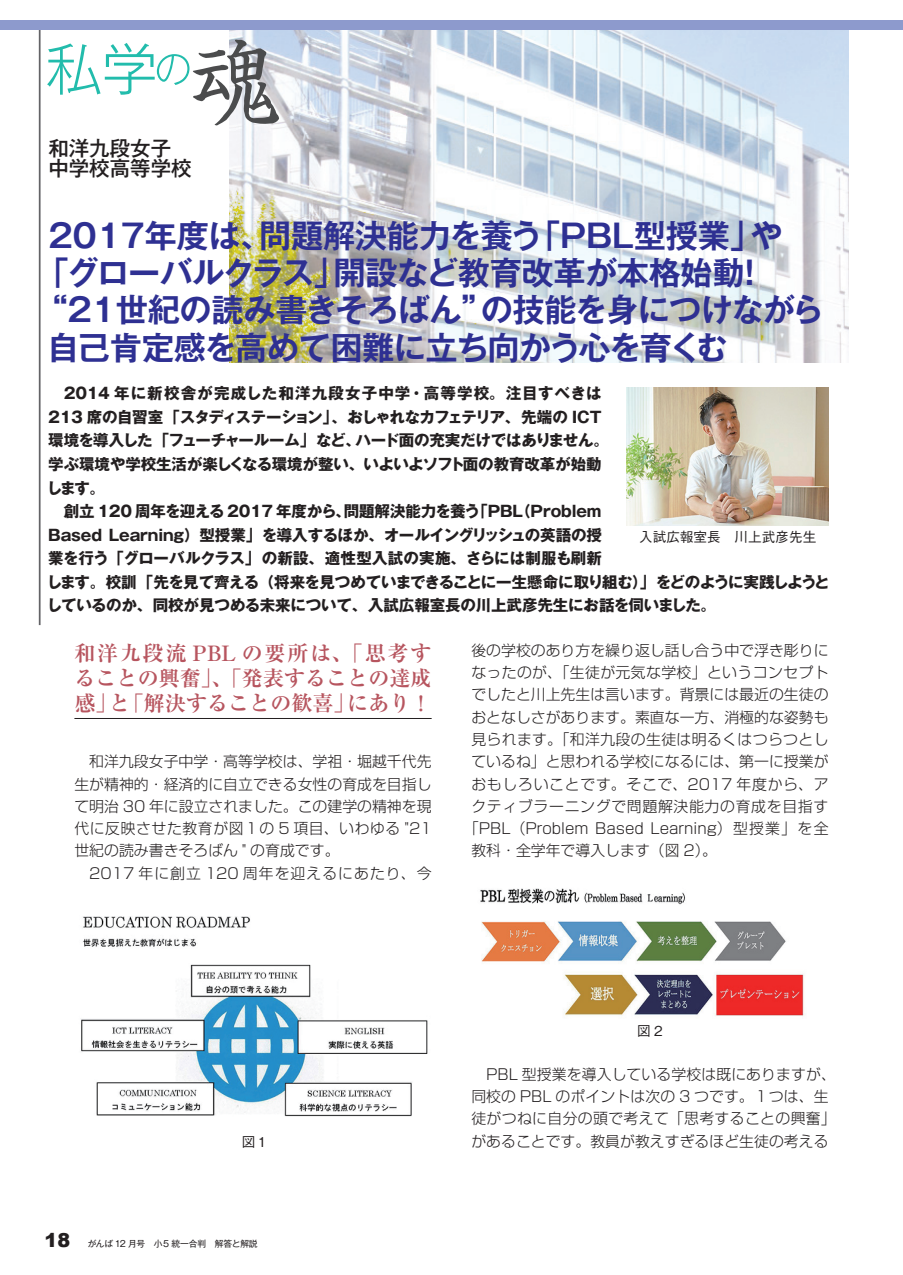
<style>
.page{position:relative;width:903px;height:1275px;background:#fff}
.page>*{position:absolute;margin:0;border:0;box-sizing:border-box;transform-origin:0 0}
.t1{font:700 32.2px "Gothic MB101 Pro De";letter-spacing:-.015em;color:#2e3092}
.t2{font:700 32.2px "Gothic MB101 Pro De";letter-spacing:-.04em;color:#2e3092}
.t3{font:700 21px/24.8px "Ryumin Pro";color:#b7555f;text-align:justify}
.t4{font:500 20.47px/19.8px "Gothic MB101 Pro";color:#231f20}
.t5{font:700 15.58px/23.6px "Gothic MB101 Pro";letter-spacing:-.01em;color:#231f20}
.t6{font:300 14.88px/22.4px "Shin Go Pro";color:#231f20;text-align:justify}
.t7{font:300 14.88px "Shin Go Pro";letter-spacing:.025em;color:#231f20}
.t8{font:300 14.88px "Shin Go Pro";letter-spacing:.045em;color:#231f20}
.t9{font:300 14.88px "Shin Go Pro";letter-spacing:.07em;color:#231f20}
.t10{font:500 13.65px "Gothic BBB Pro";color:#231f20}
.t11{font:8.75px "Gothic MB101 Pro";letter-spacing:-.02em;color:#231f20}
.s1{font-family:"Arial";font-weight:900;font-size:19.25px}
</style>
<div class="page">
<img style="left:229px;top:30px;width:619px;height:333px">
<hr style="left:39px;top:30px;width:2px;height:595px;background:#636366">
<div style="left:0;top:20px;width:903px;height:10px;background:#8d9acd"></div>
<svg style="left:47px;top:40px;width:232px;height:85px"></svg>
<hr style="left:74px;top:718px;width:358px;height:1px;background:#231f20">
<img style="left:626px;top:387px;width:202px;height:139px">
<img style="left:480px;top:888px;width:325px;height:128px">
<img style="left:81px;top:916px;width:347px;height:201px">
<h3 class="t4" style="left:48px;top:135px;width:145px">和洋九段女子中学校高等学校</h3>
<h1 class="t1" style="left:48px;top:209px;width:735px">2017年度は、問題解決能力を養う「PBL型授業」や</h1>
<h1 class="t1" style="left:37px;top:246px;width:730px">「グローバルクラス」開設など教育改革が本格始動！</h1>
<h1 class="t1" style="left:36px;top:283px;width:790px">“21世紀の読み書きそろばん”の技能を身につけながら</h1>
<h1 class="t2" style="left:47px;top:321px;width:682px">自己肯定感を高めて困難に立ち向かう心を育くむ</h1>
<p class="t5" style="left:47px;top:380px;width:784px">　2014 年に新校舎が完成した和洋九段女子中学・高等学校。注目すべきは<br>213 席の自習室「スタディステーション」、おしゃれなカフェテリア、先端の ICT<br>環境を導入した「フューチャールーム」など、ハード面の充実だけではありません。<br>学ぶ環境や学校生活が楽しくなる環境が整い、いよいよソフト面の教育改革が始動<br>します。<br>　創立 120 周年を迎える 2017 年度から、問題解決能力を養う「PBL（Problem<br>Based Learning）型授業」を導入するほか、オールイングリッシュの英語の授<br>業を行う「グローバルクラス」の新設、適性型入試の実施、さらには制服も刷新<br>します。校訓「先を見て齊える（将来を見つめていまできることに一生懸命に取り組む）」をどのように実践しようとしているのか、同校が見つめる未来について、入試広報室長の川上武彦先生にお話を伺いました。</p>
<p class="t10" style="left:639px;top:525px;width:179px">入試広報室長　川上武彦先生</p>
<h2 class="t3" style="left:74px;top:639px;width:359px">和洋九段流 PBL の要所は、「思考することの興奮」、「発表することの達成感」と「解決することの歓喜」にあり！</h2>
<p class="t6" style="left:74px;top:748px;width:359px;text-indent:15px">和洋九段女子中学・高等学校は、学祖・堀越千代先生が精神的・経済的に自立できる女性の育成を目指して明治 30 年に設立されました。この建学の精神を現代に反映させた教育が図１の 5 項目、いわゆる "21世紀の読み書きそろばん " の育成です。</p>
<p class="t9" style="left:89px;top:861px;width:344px">2017 年に創立 120 周年を迎えるにあたり、今</p>
<p class="t6" style="left:471px;top:637px;width:359px">後の学校のあり方を繰り返し話し合う中で浮き彫りに</p>
<p class="t7" style="left:471px;top:660px;width:359px">なったのが、「生徒が元気な学校」というコンセプト</p>
<p class="t6" style="left:471px;top:681px;width:359px">でしたと川上先生は言います。背景には最近の生徒の</p>
<p class="t6" style="left:471px;top:704px;width:359px">おとなしさがあります。素直な一方、消極的な姿勢も</p>
<p class="t7" style="left:471px;top:727px;width:359px">見られます。「和洋九段の生徒は明るくはつらつとし</p>
<p class="t6" style="left:471px;top:748px;width:359px">ているね」と思われる学校になるには、第一に授業が</p>
<p class="t8" style="left:471px;top:772px;width:359px">おもしろいことです。そこで、2017 年度から、ア</p>
<p class="t8" style="left:471px;top:794px;width:359px">クティブラーニングで問題解決能力の育成を目指す</p>
<p class="t6" style="left:464px;top:815px;width:366px">「PBL（Problem Based Learning）型授業」を全</p>
<p class="t6" style="left:471px;top:838px;width:247px">教科・全学年で導入します（図 2）。</p>
<p class="t10" style="left:242px;top:1131px;width:29px">図１</p>
<p class="t11" style="left:45px;top:1236px;width:215px"><span class="s1">18</span>　　がんば 12 月号　小5 統一合判　解答と解説</p>
<p class="t10" style="left:637px;top:1019px;width:27px">図 2</p>
<p class="t6" style="left:471px;top:1061px;width:366px;text-align:left;text-indent:15px">PBL 型授業を導入している学校は既にありますが、同校の PBL のポイントは次の 3 つです。１つは、生徒がつねに自分の頭で考えて「思考することの興奮」があることです。教員が教えすぎるほど生徒の考える</p>
</div>
